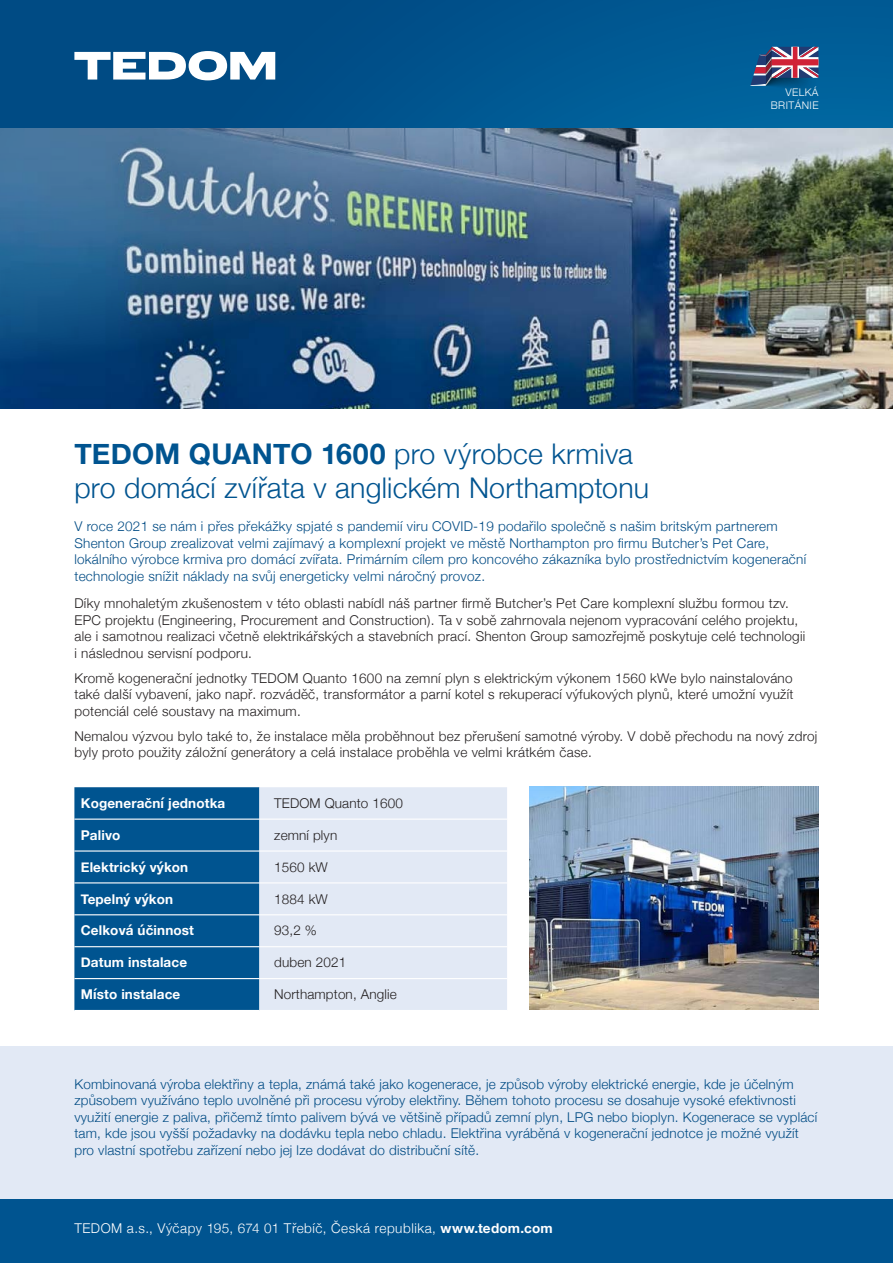
<style>
.page{position:relative;width:893px;height:1263px;background:#fff}
.page>*{position:absolute;margin:0;border:0;box-sizing:border-box;transform-origin:0 0}
.t1{font:300 28.5px/34.2px "Helvetica Neue";letter-spacing:.005em;color:#005490}
.t2{font:300 13.5px/16.5px "Helvetica Neue";letter-spacing:.015em;color:#004b84}
.t3{font:300 13.5px/16.5px "Helvetica Neue";letter-spacing:.02em;color:#231f20}
.t4{font:700 13.5px "Helvetica Neue";letter-spacing:.01em;color:#fff}
.t5{font:300 13.5px "Helvetica Neue";letter-spacing:.04em;color:#fff}
.t6{font:300 10.5px/12.6px "Helvetica Neue";letter-spacing:.04em;color:#fff;text-align:right}
.s1{font-weight:700}
</style>
<div class="page">
<img style="left:529px;top:787px;width:290px;height:223px">
<img style="left:111px;top:128px;width:782px;height:280px">
<img style="left:0;top:128px;width:798px;height:274px">
<div style="left:0;top:1046px;width:893px;height:217px;background:#e2e9f5"></div>
<div style="left:0;top:1199px;width:893px;height:64px;background:#005490"></div>
<div style="left:0;top:0;width:893px;height:128px;background:linear-gradient(to right,#00467f,#00629c)"></div>
<div style="left:74px;top:787px;width:185px;height:223px;background:#005490"></div>
<div style="left:259px;top:787px;width:248px;height:223px;background:#e2e9f5"></div>
<hr style="left:74px;top:818px;width:185px;height:2px;background:#fff">
<hr style="left:74px;top:850px;width:185px;height:1px;background:#fff">
<hr style="left:74px;top:882px;width:185px;height:1px;background:#fff">
<hr style="left:74px;top:914px;width:185px;height:1px;background:#fff">
<hr style="left:74px;top:946px;width:185px;height:1px;background:#fff">
<hr style="left:74px;top:978px;width:185px;height:1px;background:#fff">
<hr style="left:259px;top:818px;width:248px;height:2px;background:#fff">
<hr style="left:259px;top:850px;width:248px;height:1px;background:#fff">
<hr style="left:259px;top:882px;width:248px;height:1px;background:#fff">
<hr style="left:259px;top:914px;width:248px;height:1px;background:#fff">
<hr style="left:259px;top:946px;width:248px;height:1px;background:#fff">
<hr style="left:259px;top:978px;width:248px;height:1px;background:#fff">
<svg style="left:750px;top:47px;width:69px;height:47px;background:#5b6388"></svg>
<svg style="left:74px;top:51px;width:201px;height:29px"></svg>
<p class="t6" style="left:771px;top:85px;width:49px">VELKÁ<br>BRITÁNIE</p>
<h1 class="t1" style="left:74px;top:434px;width:576px"><span class="s1">TEDOM QUANTO 1600</span> pro výrobce krmiva pro domácí zvířata v anglickém Northamptonu</h1>
<p class="t2" style="left:74px;top:517px;width:733px">V roce 2021 se nám i přes překážky spjaté s pandemií viru COVID-19 podařilo společně s našim britským partnerem Shenton Group zrealizovat velmi zajímavý a komplexní projekt ve městě Northampton pro firmu Butcher’s Pet Care, lokálního výrobce krmiva pro domácí zvířata. Primárním cílem pro koncového zákazníka bylo prostřednictvím kogenerační technologie snížit náklady na svůj energeticky velmi náročný provoz.</p>
<p class="t3" style="left:74px;top:594px;width:732px">Díky mnohaletým zkušenostem v této oblasti nabídl náš partner firmě Butcher’s Pet Care komplexní službu formou tzv.<br>EPC projektu (Engineering, Procurement and Construction). Ta v sobě zahrnovala nejenom vypracování celého projektu, ale i samotnou realizaci včetně elektrikářských a stavebních prací. Shenton Group samozřejmě poskytuje celé technologii i následnou servisní podporu.</p>
<p class="t3" style="left:74px;top:668px;width:721px;text-align:justify">Kromě kogenerační jednotky TEDOM Quanto 1600 na zemní plyn s elektrickým výkonem 1560 kWe bylo nainstalováno také další vybavení, jako např. rozváděč, transformátor a parní kotel s rekuperací výfukových plynů, které umožní využít potenciál celé soustavy na maximum.</p>
<p class="t3" style="left:74px;top:726px;width:744px">Nemalou výzvou bylo také to, že instalace měla proběhnout bez přerušení samotné výroby. V době přechodu na nový zdroj byly proto použity záložní generátory a celá instalace proběhla ve velmi krátkém čase.</p>
<p class="t4" style="left:81px;top:792px;width:146px">Kogenerační jednotka</p>
<p class="t3" style="left:274px;top:793px;width:130px">TEDOM Quanto 1600</p>
<p class="t4" style="left:81px;top:824px;width:41px">Palivo</p>
<p class="t3" style="left:274px;top:826px;width:64px">zemní plyn</p>
<p class="t4" style="left:81px;top:856px;width:109px">Elektrický výkon</p>
<p class="t3" style="left:274px;top:858px;width:55px">1560 kW</p>
<p class="t4" style="left:81px;top:888px;width:94px">Tepelný výkon</p>
<p class="t3" style="left:274px;top:889px;width:55px">1884 kW</p>
<p class="t4" style="left:81px;top:920px;width:115px">Celková účinnost</p>
<p class="t3" style="left:274px;top:921px;width:44px">93,2 %</p>
<p class="t4" style="left:81px;top:952px;width:108px">Datum instalace</p>
<p class="t3" style="left:274px;top:953px;width:73px">duben 2021</p>
<p class="t4" style="left:81px;top:984px;width:101px">Místo instalace</p>
<p class="t3" style="left:274px;top:985px;width:124px">Northampton, Anglie</p>
<p class="t2" style="left:74px;top:1075px;width:744px">Kombinovaná výroba elektřiny a tepla, známá také jako kogenerace, je způsob výroby elektrické energie, kde je účelným způsobem využíváno teplo uvolněné při procesu výroby elektřiny. Během tohoto procesu se dosahuje vysoké efektivnosti využití energie z paliva, přičemž tímto palivem bývá ve většině případů zemní plyn, LPG nebo bioplyn. Kogenerace se vyplácí tam, kde jsou vyšší požadavky na dodávku tepla nebo chladu. Elektřina vyráběná v kogenerační jednotce je možné využít pro vlastní spotřebu zařízení nebo jej lze dodávat do distribuční sítě.</p>
<p class="t5" style="left:74px;top:1217px;width:480px">TEDOM a.s., Výčapy 195, 674 01 Třebíč, Česká republika, <span class="s1">www.tedom.com</span></p>
</div>
